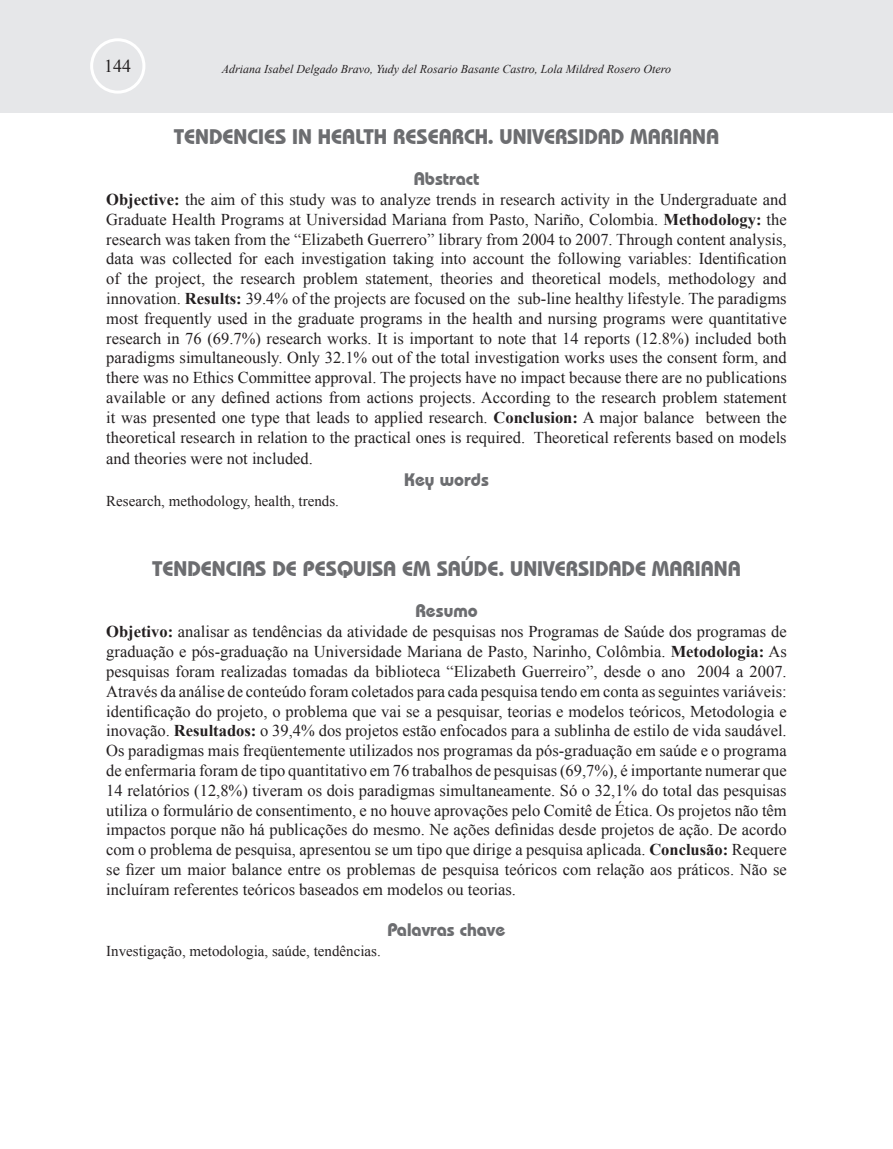
<style>
.page{position:relative;width:893px;height:1149px;background:#fff}
.page>*{position:absolute;margin:0;border:0;box-sizing:border-box;transform-origin:0 0}
.t1{font:700 21px "Bauhaus IT Cby BT";color:#6c6d70}
.t2{font:700 18px "Bauhaus IT Cby BT";color:#6c6d70}
.t3{font:18px "Times New Roman";color:#231f20}
.t4{font:16.5px/19.8px "Times New Roman";color:#231f20;text-align:justify}
.t5{font:15px "Times New Roman";color:#231f20}
.t6{font:italic 12px "Times New Roman";color:#231f20}
.s1{font-weight:700}
</style>
<div class="page">
<div style="left:0;top:0;width:893px;height:113px;background:#e6e7e9"></div>
<div style="left:90px;top:38px;width:55px;height:56px;border:3px solid #fff;border-radius:50%"></div>
<p class="t3" style="left:104px;top:54px;width:28px">144</p>
<p class="t6" style="left:222px;top:61px;width:451px">Adriana Isabel Delgado Bravo, Yudy del Rosario Basante Castro, Lola Mildred Rosero Otero</p>
<p class="t1" style="left:174px;top:123px;width:547px">TENDENCIES IN HEALTH RESEARCH. UNIVERSIDAD MARIANA</p>
<p class="t2" style="left:414px;top:168px;width:67px">Abstract</p>
<p class="t4" style="left:106px;top:189px;width:682px"><span class="s1">Objective:</span> the aim of this study was to analyze trends in research activity in the Undergraduate and Graduate Health Programs at Universidad Mariana from Pasto, Nariño, Colombia. <span class="s1">Methodology:</span> the research was taken from the “Elizabeth Guerrero” library from 2004 to 2007. Through content analysis, data was collected for each investigation taking into account the following variables: Identification of the project, the research problem statement, theories and theoretical models, methodology and innovation. <span class="s1">Results:</span> 39.4% of the projects are focused on the sub-line healthy lifestyle. The paradigms most frequently used in the graduate programs in the health and nursing programs were quantitative research in 76 (69.7%) research works. It is important to note that 14 reports (12.8%) included both paradigms simultaneously. Only 32.1% out of the total investigation works uses the consent form, and there was no Ethics Committee approval. The projects have no impact because there are no publications available or any defined actions from actions projects. According to the research problem statement it was presented one type that leads to applied research. <span class="s1">Conclusion:</span> A major balance between the theoretical research in relation to the practical ones is required. Theoretical referents based on models</p>
<p class="t4" style="left:106px;top:448px;width:208px">and theories were not included.</p>
<p class="t2" style="left:404px;top:468px;width:86px">Key words</p>
<p class="t5" style="left:106px;top:490px;width:234px">Research, methodology, health, trends.</p>
<p class="t1" style="left:152px;top:555px;width:590px">TENDENCIAS DE PESQUISA EM SAÚDE. UNIVERSIDADE MARIANA</p>
<p class="t2" style="left:415px;top:600px;width:64px">Resumo</p>
<p class="t4" style="left:106px;top:621px;width:682px"><span class="s1">Objetivo:</span> analisar as tendências da atividade de pesquisas nos Programas de Saúde dos programas de graduação e pós-graduação na Universidade Mariana de Pasto, Narinho, Colômbia. <span class="s1">Metodologia:</span> As pesquisas foram realizadas tomadas da biblioteca “Elizabeth Guerreiro”, desde o ano 2004 a 2007.<br>Através da análise de conteúdo foram coletados para cada pesquisa tendo em conta as seguintes variáveis: identificação do projeto, o problema que vai se a pesquisar, teorias e modelos teóricos, Metodologia e inovação. <span class="s1">Resultados:</span> o 39,4% dos projetos estão enfocados para a sublinha de estilo de vida saudável.<br>Os paradigmas mais freqüentemente utilizados nos programas da pós-graduação em saúde e o programa de enfermaria foram de tipo quantitativo em 76 trabalhos de pesquisas (69,7%), é importante numerar que 14 relatórios (12,8%) tiveram os dois paradigmas simultaneamente. Só o 32,1% do total das pesquisas utiliza o formulário de consentimento, e no houve aprovações pelo Comitê de Ética. Os projetos não têm impactos porque não há publicações do mesmo. Ne ações definidas desde projetos de ação. De acordo com o problema de pesquisa, apresentou se um tipo que dirige a pesquisa aplicada. <span class="s1">Conclusão:</span> Requere se fizer um maior balance entre os problemas de pesquisa teóricos com relação aos práticos. Não se incluíram referentes teóricos baseados em modelos ou teorias.</p>
<p class="t2" style="left:388px;top:918px;width:119px">Palavras chave</p>
<p class="t5" style="left:106px;top:940px;width:276px">Investigação, metodologia, saúde, tendências.</p>
</div>
